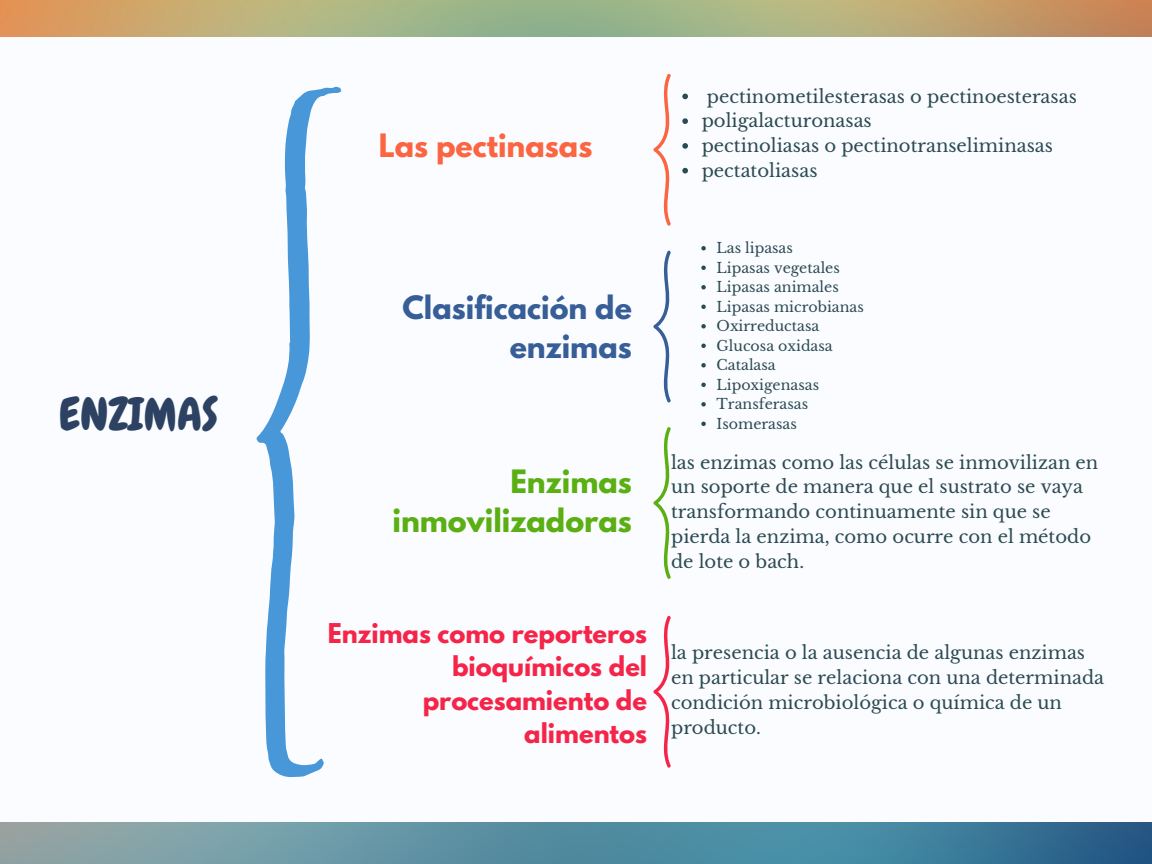
<style>
.page{position:relative;width:1152px;height:864px;background:#fafcff}
.page>*{position:absolute;margin:0;border:0;box-sizing:border-box;transform-origin:0 0}
.t1{font:45px "Chewy";color:#2d4262}
.t2{font:700 28.5px/39.3px "League Spartan";color:#375e97;text-align:right}
.t3{font:700 28.5px/39.3px "League Spartan";color:#5aaf12;text-align:right}
.t4{font:700 28.5px "League Spartan";color:#fb6542}
.t5{font:700 24.15px/33.5px "League Spartan";color:#f52549;text-align:right}
.t6{font:18px/24.8px "Libre Baskerville";color:#2c4a52}
.t7{font:14.25px/19.5px "Libre Baskerville";color:#2c4a52}
</style>
<div class="page">
<svg style="left:256px;top:86px;width:85px;height:691px"></svg>
<svg style="left:653px;top:73px;width:18px;height:153px"></svg>
<svg style="left:653px;top:250px;width:18px;height:153px"></svg>
<svg style="left:653px;top:427px;width:18px;height:152px"></svg>
<svg style="left:653px;top:615px;width:18px;height:153px"></svg>
<img style="left:0;top:823px;width:1152px;height:41px">
<svg style="left:682px;top:94px;width:6px;height:5px"></svg>
<svg style="left:682px;top:118px;width:6px;height:6px"></svg>
<svg style="left:682px;top:143px;width:6px;height:6px"></svg>
<svg style="left:682px;top:168px;width:6px;height:5px"></svg>
<svg style="left:701px;top:246px;width:5px;height:4px"></svg>
<svg style="left:701px;top:266px;width:5px;height:4px"></svg>
<svg style="left:701px;top:285px;width:5px;height:4px"></svg>
<svg style="left:701px;top:305px;width:5px;height:4px"></svg>
<svg style="left:701px;top:324px;width:5px;height:5px"></svg>
<svg style="left:701px;top:344px;width:5px;height:4px"></svg>
<svg style="left:701px;top:363px;width:5px;height:5px"></svg>
<svg style="left:701px;top:383px;width:5px;height:4px"></svg>
<svg style="left:701px;top:402px;width:5px;height:5px"></svg>
<svg style="left:701px;top:422px;width:5px;height:4px"></svg>
<img style="left:0;top:0;width:1152px;height:37px">
<h1 class="t1" style="left:59px;top:386px;width:161px">ENZIMAS</h1>
<h2 class="t4" style="left:379px;top:132px;width:215px">Las pectinasas</h2>
<h2 class="t2" style="left:402px;top:291px;width:231px">Clasificación de enzimas</h2>
<h2 class="t3" style="left:392px;top:465px;width:241px">Enzimas inmovilizadoras</h2>
<h3 class="t5" style="left:328px;top:619px;width:321px">Enzimas como reporteros bioquímicos del procesamiento de alimentos</h3>
<p class="t6" style="left:702px;top:84px;width:377px">pectinometilesterasas o pectinoesterasas poligalacturonasas<br>pectinoliasas o pectinotranseliminasas pectatoliasas</p>
<p class="t7" style="left:717px;top:238px;width:149px">Las lipasas<br>Lipasas vegetales<br>Lipasas animales<br>Lipasas microbianas<br>Oxirreductasa<br>Glucosa oxidasa<br>Catalasa<br>Lipoxigenasas<br>Transferasas<br>Isomerasas</p>
<p class="t6" style="left:671px;top:450px;width:429px">las enzimas como las células se inmovilizan en un soporte de manera que el sustrato se vaya transformando continuamente sin que se pierda la enzima, como ocurre con el método de lote o bach.</p>
<p class="t6" style="left:671px;top:641px;width:435px">la presencia o la ausencia de algunas enzimas en particular se relaciona con una determinada condición microbiológica o química de un producto.</p>
</div>
